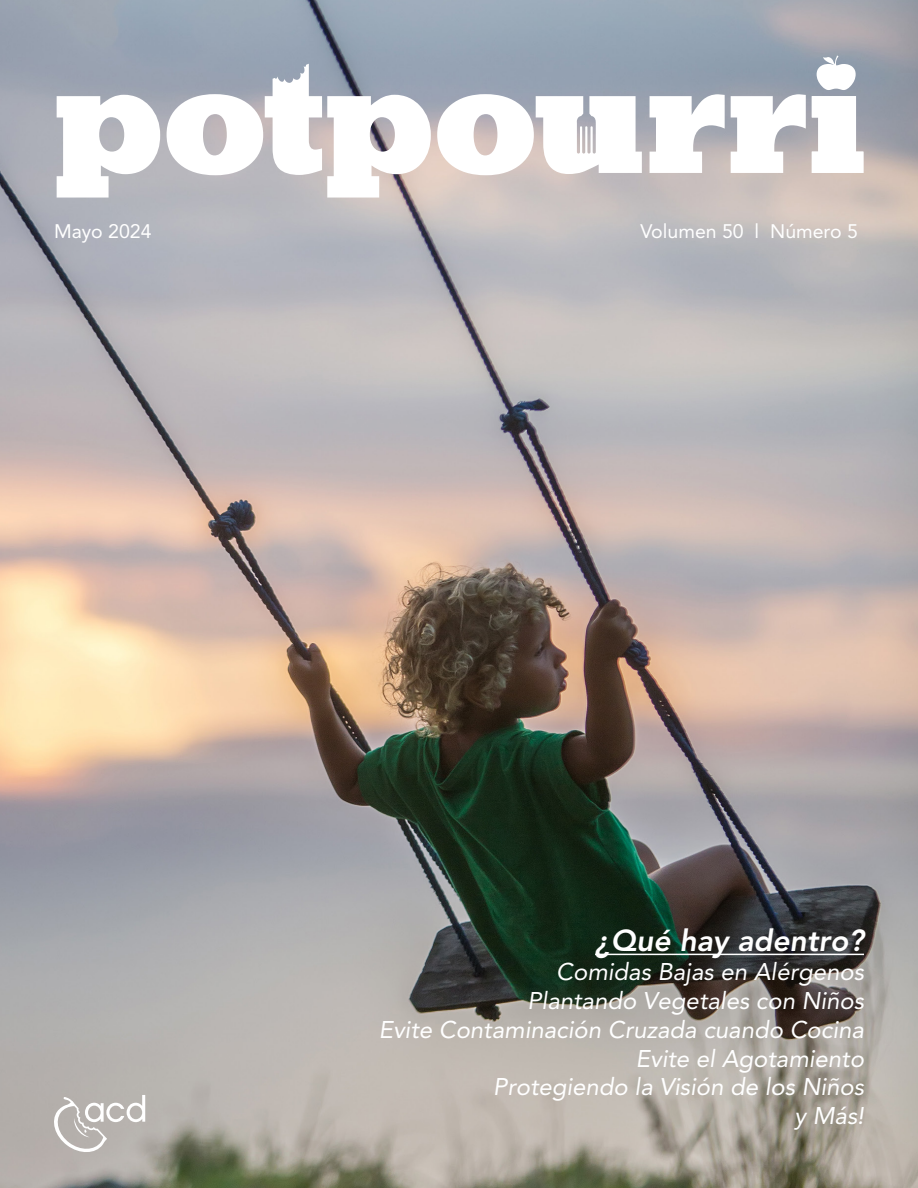
<style>
.page{position:relative;width:918px;height:1188px;background:#fff}
.page>*{position:absolute;margin:0;border:0;box-sizing:border-box;transform-origin:0 0}
.Bullets_-_fully_indented{font:italic 800 30px "Avenir LT Std";color:#fff}
.Bullets_-_fully_indented-2{font:italic 24px "Avenir LT Std";color:#fff}
.t1{font:19.5px "Avenir LT Std";color:#fff}
</style>
<div class="page">
<img style="left:0;top:0;width:918px;height:1188px">
<svg style="left:57px;top:95px;width:103px;height:103px"></svg>
<svg style="left:650px;top:94px;width:75px;height:79px"></svg>
<svg style="left:731px;top:94px;width:75px;height:79px"></svg>
<svg style="left:812px;top:96px;width:51px;height:77px"></svg>
<svg style="left:437px;top:94px;width:205px;height:81px"></svg>
<svg style="left:167px;top:64px;width:264px;height:134px"></svg>
<svg style="left:817px;top:55px;width:39px;height:35px"></svg>
<svg style="left:54px;top:1095px;width:91px;height:57px"></svg>
<hr style="left:595px;top:954px;width:269px;height:1px;background:#fff">
<p class="t1" style="left:54px;top:220px;width:99px">Mayo 2024</p>
<p class="t1" style="left:640px;top:220px;width:219px">Volumen 50 l Número 5</p>
<p class="Bullets_-_fully_indented" style="left:595px;top:923px;width:270px">¿Qué hay adentro?</p>
<p class="Bullets_-_fully_indented-2" style="left:556px;top:958px;width:309px">Comidas Bajas en Alérgenos</p>
<p class="Bullets_-_fully_indented-2" style="left:527px;top:987px;width:338px">Plantando Vegetales con Niños</p>
<p class="Bullets_-_fully_indented-2" style="left:379px;top:1016px;width:487px">Evite Contaminación Cruzada cuando Cocina</p>
<p class="Bullets_-_fully_indented-2" style="left:636px;top:1044px;width:230px">Evite el Agotamiento</p>
<p class="Bullets_-_fully_indented-2" style="left:493px;top:1073px;width:372px">Protegiendo la Visión de los Niños</p>
<p class="Bullets_-_fully_indented-2" style="left:795px;top:1102px;width:71px">y Más!</p>
</div>
